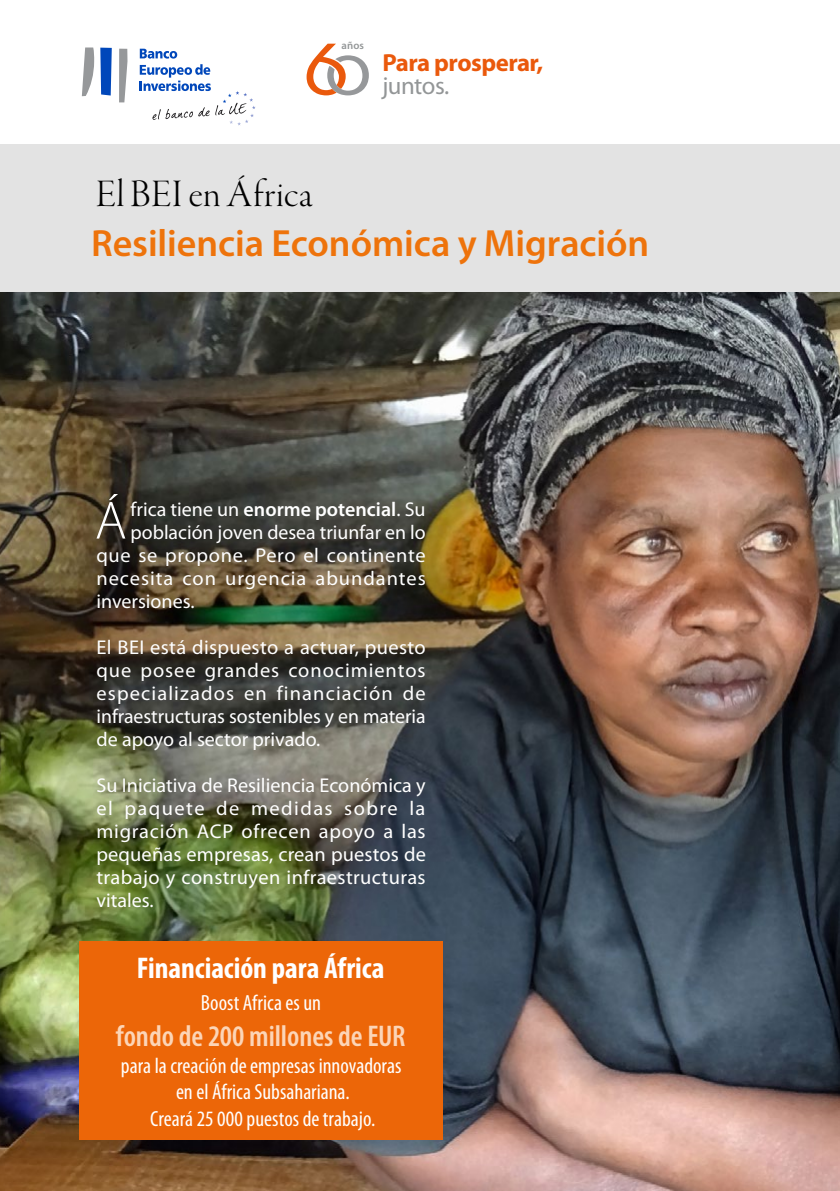
<style>
.page{position:relative;width:840px;height:1191px;background:#fff}
.page>*{position:absolute;margin:0;border:0;box-sizing:border-box;transform-origin:0 0}
.t1{font:300 54.2px "Myriad Pro";color:#fff}
.t2{font:40px "Garamond Premr Pro Lt Disp";letter-spacing:.02em;color:#000}
.t3{font:600 38px "Myriad Pro";color:#ee730b}
.t4{font:600 condensed 30px "Myriad Pro";letter-spacing:-.005em;color:#fcd5b7}
.t5{font:700 condensed 30px "Myriad Pro";color:#fff}
.t6{font:700 24.8px "Myriad Pro";letter-spacing:-.02em;color:#ea590c}
.t7{font:24.8px "Myriad Pro";letter-spacing:-.02em;color:#939697}
.t8{font:condensed 22px/26.4px "Myriad Pro";color:#fff;text-align:center}
.t9{font:20px/23px "Myriad Pro";color:#fff;text-align:justify}
.t10{font:20px "Myriad Pro";letter-spacing:.035em;color:#fff}
.t11{font:20px "Myriad Pro";letter-spacing:.045em;color:#fff}
.t12{font:600 10.8px "Myriad Pro";color:#939697}
.s1{font-weight:600}
</style>
<div class="page">
<img style="left:0;top:291px;width:839px;height:900px">
<svg style="left:306px;top:44px;width:62px;height:51px"></svg>
<svg style="left:82px;top:47px;width:12px;height:49px"></svg>
<svg style="left:100px;top:48px;width:12px;height:48px"></svg>
<svg style="left:119px;top:49px;width:8px;height:53px"></svg>
<svg style="left:140px;top:49px;width:115px;height:77px"></svg>
<div style="left:0;top:144px;width:839px;height:147px;background:#e3e3e3"></div>
<div style="left:79px;top:941px;width:363px;height:199px;background:#ec6608"></div>
<p class="t12" style="left:341px;top:39px;width:24px">años</p>
<p class="t6" style="left:382px;top:49px;width:162px">Para prosperar,</p>
<p class="t7" style="left:382px;top:73px;width:68px">juntos.</p>
<h2 class="t2" style="left:96px;top:172px;width:218px">El BEI en África</h2>
<h3 class="t3" style="left:91px;top:222px;width:559px">Resiliencia Económica y Migración</h3>
<h1 class="t1" style="left:95px;top:491px;width:33px">Á</h1>
<p class="t9" style="left:130px;top:498px;width:296px">frica tiene un <span class="s1">enorme potencial</span>. Su</p>
<p class="t9" style="left:130px;top:521px;width:296px">población joven desea triunfar en lo</p>
<p class="t10" style="left:96px;top:544px;width:330px">que se propone. Pero el continente</p>
<p class="t11" style="left:96px;top:567px;width:330px">necesita con urgencia abundantes</p>
<p class="t9" style="left:96px;top:590px;width:100px">inversiones.</p>
<p class="t9" style="left:96px;top:636px;width:330px">El BEI está dispuesto a actuar, puesto que posee grandes conocimientos especializados en financiación de infraestructuras sostenibles y en materia de apoyo al sector privado.</p>
<p class="t9" style="left:96px;top:774px;width:331px">Su Iniciativa de Resiliencia Económica y el paquete de medidas sobre la migración ACP ofrecen apoyo a las pequeñas empresas, crean puestos de trabajo y construyen infraestructuras vitales.</p>
<h3 class="t5" style="left:137px;top:951px;width:249px">Financiación para África</h3>
<p class="t8" style="left:201px;top:990px;width:121px">Boost Africa es un</p>
<h3 class="t4" style="left:116px;top:1020px;width:291px">fondo de 200 millones de EUR</h3>
<p class="t8" style="left:121px;top:1052px;width:282px">para la creación de empresas innovadoras en el África Subsahariana.<br>Creará 25 000 puestos de trabajo.</p>
</div>
